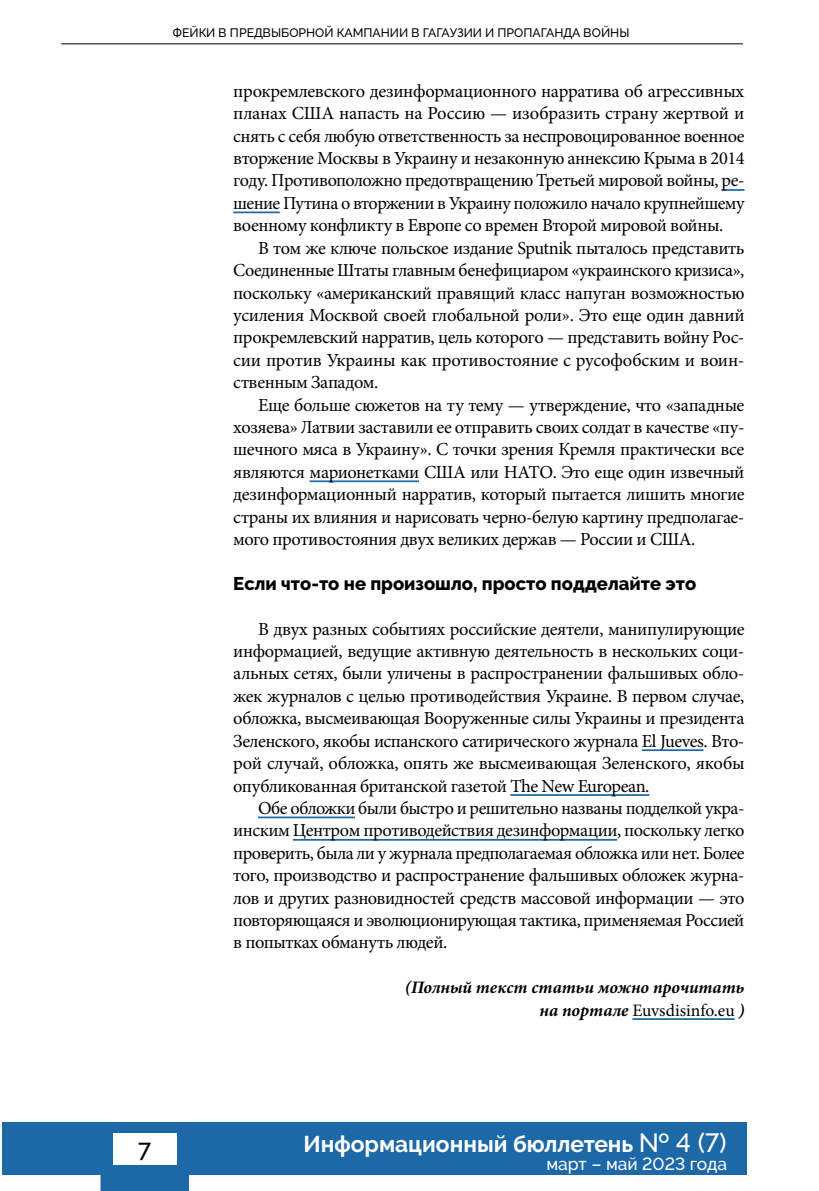
<style>
.page{position:relative;width:819px;height:1191px;background:#fff}
.page>*{position:absolute;margin:0;border:0;box-sizing:border-box;transform-origin:0 0}
.t1{font:500 24.5px "Raleway";color:#000}
.t2{font:700 22.75px "Raleway";color:#fff}
.body2{font:18.38px/22.4px "Minion Pro";letter-spacing:-.025em;color:#000;text-align:justify}
.intertitlu{font:800 18.38px "Raleway";color:#000}
.autorFinal{font:italic 700 17.5px "Minion Pro";letter-spacing:-.005em;color:#000}
.autorFinal-2{font:17.5px "Minion Pro";color:#000}
.t3{font:500 17.5px "Raleway";color:#fff}
.t4{font:500 12.25px "Raleway";color:#000}
.s1{font-weight:700;font-style:italic}
.s2{font-weight:500;font-size:26.25px}
</style>
<div class="page">
<hr style="left:61px;top:44px;width:681px;height:1px;background:#000">
<hr style="left:0;top:1122px;width:1px;height:52px;background:#1d68a6">
<div style="left:2px;top:1122px;width:744px;height:52px;background:#1d68a6"></div>
<div style="left:100px;top:1164px;width:89px;height:27px;background:#1d68a6"></div>
<div style="left:113px;top:1132px;width:64px;height:32px;background:#fff"></div>
<hr style="left:721px;top:189px;width:23px;height:2px;background:#1d68a6">
<hr style="left:233px;top:211px;width:47px;height:2px;background:#1d68a6">
<hr style="left:309px;top:480px;width:110px;height:2px;background:#1d68a6">
<hr style="left:642px;top:749px;width:61px;height:2px;background:#1d68a6">
<hr style="left:510px;top:794px;width:139px;height:2px;background:#1d68a6">
<hr style="left:258px;top:816px;width:97px;height:2px;background:#1d68a6">
<hr style="left:293px;top:839px;width:324px;height:1px;background:#1d68a6">
<hr style="left:632px;top:1018px;width:102px;height:2px;background:#1d68a6">
<p class="t4" style="left:173px;top:26px;width:458px">ФЕЙКИ В ПРЕДВЫБОРНОЙ КАМПАНИИ В ГАГАУЗИИ И ПРОПАГАНДА ВОЙНЫ</p>
<p class="body2" style="left:233px;top:80px;width:512px">прокремлевского дезинформационного нарратива об агрессивных планах США напасть на Россию — изобразить страну жертвой и снять с себя любую ответственность за неспровоцированное военное вторжение Москвы в Украину и незаконную аннексию Крыма в 2014 году. Противоположно предотвращению Третьей мировой войны, ре&shy;шение Путина о вторжении в Украину положило начало крупнейшему военному конфликту в Европе со времен Второй мировой войны.</p>
<p class="body2" style="left:233px;top:237px;width:513px;text-indent:25px">В том же ключе польское издание Sputnik пыталось представить Соединенные Штаты главным бенефициаром «украинского кризиса», поскольку «американский правящий класс напуган возможностью усиления Москвой своей глобальной роли». Это еще один давний прокремлевский нарратив, цель которого — представить войну Рос&shy;сии против Украины как противостояние с русофобским и воин&shy;ственным Западом.</p>
<p class="body2" style="left:233px;top:393px;width:513px;text-indent:25px">Еще больше сюжетов на ту тему — утверждение, что «западные хозяева» Латвии заставили ее отправить своих солдат в качестве «пу&shy;шечного мяса в Украину». С точки зрения Кремля практически все являются марионетками США или НАТО. Это еще один извечный дезинформационный нарратив, который пытается лишить многие страны их влияния и нарисовать черно-белую картину предполагае&shy;мого противостояния двух великих держав — России и США.</p>
<p class="intertitlu" style="left:233px;top:573px;width:464px">Если что-то не произошло, просто подделайте это</p>
<p class="body2" style="left:233px;top:617px;width:513px;text-indent:25px">В двух разных событиях российские деятели, манипулирующие информацией, ведущие активную деятельность в нескольких соци&shy;альных сетях, были уличены в распространении фальшивых обло&shy;жек журналов с целью противодействия Украине. В первом случае, обложка, высмеивающая Вооруженные силы Украины и президента Зеленского, якобы испанского сатирического журнала El Jueves. Вто&shy;рой случай, обложка, опять же высмеивающая Зеленского, якобы опубликованная британской газетой The New European.</p>
<p class="body2" style="left:233px;top:797px;width:512px;text-indent:25px">Обе обложки были быстро и решительно названы подделкой укра&shy;инским Центром противодействия дезинформации, поскольку легко проверить, была ли у журнала предполагаемая обложка или нет. Более того, производство и распространение фальшивых обложек журна&shy;лов и других разновидностей средств массовой информации — это повторяющаяся и эволюционирующая тактика, применяемая Россией в попытках обмануть людей.</p>
<p class="autorFinal" style="left:404px;top:975px;width:341px">(Полный текст статьи можно прочитать</p>
<p class="autorFinal-2" style="left:539px;top:998px;width:206px"><span class="s1">на портале</span> Euvsdisinfo.eu <span class="s1">)</span></p>
<h1 class="t1" style="left:138px;top:1133px;width:15px">7</h1>
<p class="t2" style="left:303px;top:1131px;width:424px">Информационный бюллетень <span class="s2">№ 4 (7)</span></p>
<p class="t3" style="left:546px;top:1153px;width:182px">март – май 2023 года</p>
</div>
